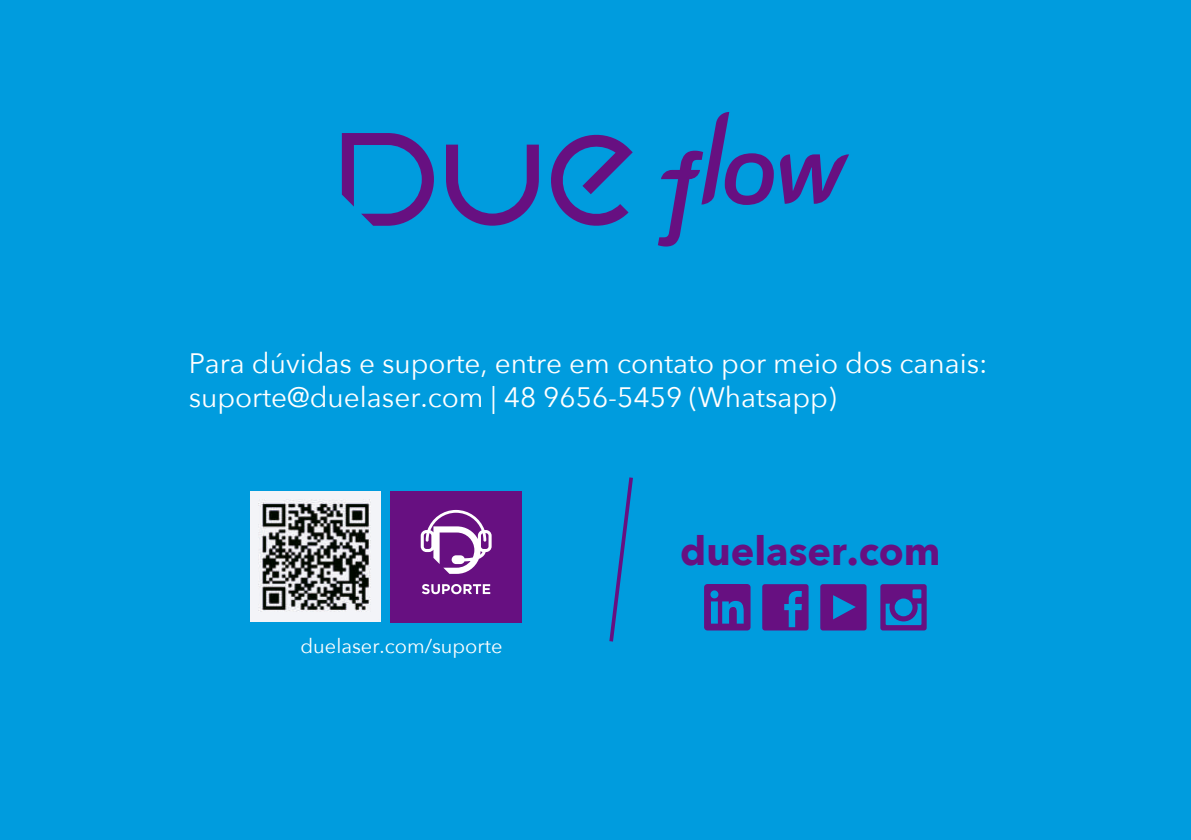
<style>
.page{position:relative;width:1191px;height:840px;background:#fff}
.page>*{position:absolute;margin:0;border:0;box-sizing:border-box;transform-origin:0 0}
.t1{font:700 39.6px "Avenir Next";color:#671081}
.t2{font:28px/34px "Avenir Next";color:#fff}
.t3{font:20px "Avenir Next";color:#fff}
</style>
<div class="page">
<div style="left:0;top:0;width:1191px;height:839px;background:#009cde"></div>
<svg style="left:551px;top:134px;width:81px;height:92px"></svg>
<svg style="left:446px;top:144px;width:93px;height:81px"></svg>
<svg style="left:342px;top:133px;width:92px;height:93px"></svg>
<svg style="left:658px;top:112px;width:191px;height:134px"></svg>
<svg style="left:762px;top:584px;width:46px;height:46px"></svg>
<svg style="left:820px;top:584px;width:46px;height:46px"></svg>
<svg style="left:704px;top:584px;width:46px;height:46px"></svg>
<svg style="left:880px;top:584px;width:46px;height:46px"></svg>
<svg style="left:609px;top:477px;width:24px;height:165px"></svg>
<img style="left:250px;top:491px;width:131px;height:130px">
<div style="left:390px;top:491px;width:132px;height:131px;background:#671081"></div>
<svg style="left:421px;top:509px;width:70px;height:64px"></svg>
<svg style="left:422px;top:584px;width:68px;height:10px"></svg>
<p class="t2" style="left:189px;top:346px;width:800px">Para dúvidas e suporte, entre em contato por meio dos canais: suporte@duelaser.com | 48 9656-5459 (Whatsapp)</p>
<p class="t3" style="left:300px;top:633px;width:203px">duelaser.com/suporte</p>
<h1 class="t1" style="left:680px;top:526px;width:262px">duelaser.com</h1>
</div>
